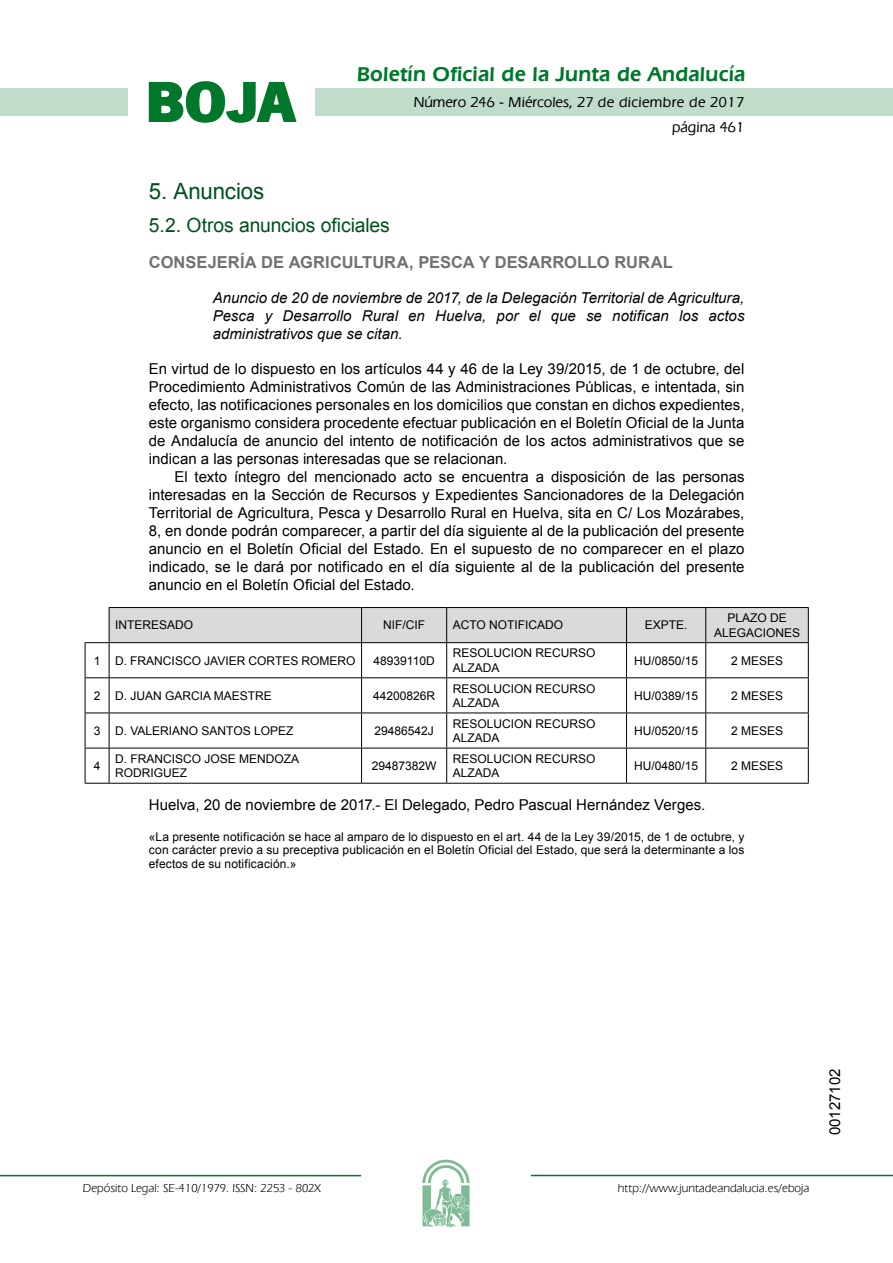
<style>
.page{position:relative;width:893px;height:1263px;background:#fff}
.page>*{position:absolute;margin:0;border:0;box-sizing:border-box;transform-origin:0 0}
.t1{font:700 57.75px "News Got T";color:#00782c;scale:1.14 1}
.t2{font:22.5px "Arial";letter-spacing:-.005em;color:#00501f}
.t3{font:600 21px "Eras IT Cby BT";letter-spacing:.01em;color:#00782c}
.t4{font:19.5px "Arial";letter-spacing:-.005em;color:#00501f}
.t5{font:700 16.5px "Arial";color:#707173}
.t6{font:15px/18px "Arial";color:#000;text-align:justify}
.t7{font:italic 15px/18px "Arial";color:#000;text-align:justify}
.t8{font:500 15px/24.5px "Eras IT Cby BT";color:#000;text-align:right}
.t9{font:12px/14.4px "Arial";color:#000}
.t10{font:12px "Eras IT Cby BT";color:#000}
</style>
<div class="page">
<div style="left:315px;top:88px;width:577px;height:28px;background:#bfddca"></div>
<div style="left:0;top:88px;width:128px;height:28px;background:#bfddca"></div>
<hr style="left:0;top:1175px;width:361px;height:1px;background:#00782c">
<svg style="left:422px;top:1159px;width:47px;height:68px"></svg>
<hr style="left:531px;top:1175px;width:361px;height:1px;background:#00782c">
<svg style="left:148px;top:81px;width:149px;height:42px"></svg>
<hr style="left:109px;top:607px;width:252px;height:1px;background:#000">
<hr style="left:361px;top:607px;width:85px;height:1px;background:#000">
<hr style="left:446px;top:607px;width:180px;height:1px;background:#000">
<hr style="left:626px;top:607px;width:79px;height:1px;background:#000">
<hr style="left:705px;top:607px;width:103px;height:1px;background:#000">
<hr style="left:85px;top:643px;width:1px;height:34px;background:#000">
<hr style="left:109px;top:643px;width:1px;height:34px;background:#000">
<hr style="left:361px;top:643px;width:1px;height:34px;background:#000">
<hr style="left:446px;top:643px;width:1px;height:34px;background:#000">
<hr style="left:626px;top:643px;width:1px;height:34px;background:#000">
<hr style="left:705px;top:643px;width:1px;height:34px;background:#000">
<hr style="left:807px;top:643px;width:1px;height:34px;background:#000">
<svg style="left:85px;top:677px;width:24px;height:1px"></svg>
<hr style="left:85px;top:678px;width:1px;height:35px;background:#000">
<hr style="left:109px;top:677px;width:252px;height:1px;background:#000">
<hr style="left:109px;top:678px;width:1px;height:35px;background:#000">
<hr style="left:361px;top:677px;width:85px;height:1px;background:#000">
<hr style="left:361px;top:678px;width:1px;height:35px;background:#000">
<hr style="left:446px;top:677px;width:180px;height:1px;background:#000">
<hr style="left:446px;top:678px;width:1px;height:35px;background:#000">
<hr style="left:626px;top:677px;width:79px;height:1px;background:#000">
<hr style="left:626px;top:678px;width:1px;height:35px;background:#000">
<hr style="left:705px;top:677px;width:103px;height:1px;background:#000">
<hr style="left:705px;top:678px;width:1px;height:35px;background:#000">
<hr style="left:807px;top:678px;width:1px;height:35px;background:#000">
<svg style="left:86px;top:713px;width:23px;height:1px"></svg>
<hr style="left:85px;top:713px;width:1px;height:35px;background:#000">
<hr style="left:109px;top:713px;width:252px;height:1px;background:#000">
<hr style="left:109px;top:713px;width:1px;height:35px;background:#000">
<hr style="left:361px;top:713px;width:85px;height:1px;background:#000">
<hr style="left:361px;top:713px;width:1px;height:35px;background:#000">
<hr style="left:446px;top:713px;width:180px;height:1px;background:#000">
<hr style="left:446px;top:713px;width:1px;height:35px;background:#000">
<hr style="left:626px;top:713px;width:79px;height:1px;background:#000">
<hr style="left:626px;top:713px;width:1px;height:35px;background:#000">
<hr style="left:705px;top:713px;width:103px;height:1px;background:#000">
<hr style="left:705px;top:713px;width:1px;height:35px;background:#000">
<hr style="left:807px;top:713px;width:1px;height:35px;background:#000">
<svg style="left:86px;top:748px;width:23px;height:1px"></svg>
<hr style="left:85px;top:748px;width:1px;height:35px;background:#000">
<hr style="left:109px;top:748px;width:252px;height:1px;background:#000">
<hr style="left:109px;top:748px;width:1px;height:35px;background:#000">
<hr style="left:361px;top:748px;width:85px;height:1px;background:#000">
<hr style="left:361px;top:748px;width:1px;height:35px;background:#000">
<hr style="left:446px;top:748px;width:180px;height:1px;background:#000">
<hr style="left:446px;top:748px;width:1px;height:35px;background:#000">
<hr style="left:626px;top:748px;width:79px;height:1px;background:#000">
<hr style="left:626px;top:748px;width:1px;height:35px;background:#000">
<hr style="left:705px;top:748px;width:103px;height:1px;background:#000">
<hr style="left:705px;top:748px;width:1px;height:35px;background:#000">
<hr style="left:807px;top:748px;width:1px;height:35px;background:#000">
<svg style="left:85px;top:783px;width:24px;height:1px"></svg>
<hr style="left:109px;top:783px;width:252px;height:1px;background:#000">
<hr style="left:361px;top:783px;width:85px;height:1px;background:#000">
<hr style="left:446px;top:783px;width:180px;height:1px;background:#000">
<hr style="left:626px;top:783px;width:79px;height:1px;background:#000">
<hr style="left:705px;top:783px;width:103px;height:1px;background:#000">
<svg style="left:85px;top:608px;width:723px;height:35px;background:#d3d4d5"></svg>
<h1 class="t1" style="left:145px;top:68px;width:133px">BOJA</h1>
<h3 class="t3" style="left:357px;top:62px;width:390px">Boletín Oficial de la Junta de Andalucía</h3>
<p class="t8" style="left:414px;top:90px;width:332px">Número 246 - Miércoles, 27 de diciembre de 2017 página 461</p>
<h2 class="t2" style="left:149px;top:177px;width:117px">5. Anuncios</h2>
<h3 class="t4" style="left:149px;top:212px;width:242px">5.2. Otros anuncios oficiales</h3>
<p class="t5" style="left:149px;top:251px;width:525px">CONSEJERÍA DE AGRICULTURA, PESCA Y DESARROLLO RURAL</p>
<p class="t7" style="left:213px;top:289px;width:533px">Anuncio de 20 de noviembre de 2017, de la Delegación Territorial de Agricultura, Pesca y Desarrollo Rural en Huelva, por el que se notifican los actos administrativos que se citan.</p>
<p class="t6" style="left:149px;top:360px;width:597px">En virtud de lo dispuesto en los artículos 44 y 46 de la Ley 39/2015, de 1 de octubre, del Procedimiento Administrativos Común de las Administraciones Públicas, e intentada, sin efecto, las notificaciones personales en los domicilios que constan en dichos expedientes, este organismo considera procedente efectuar publicación en el Boletín Oficial de la Junta de Andalucía de anuncio del intento de notificación de los actos administrativos que se indican a las personas interesadas que se relacionan.</p>
<p class="t6" style="left:149px;top:468px;width:597px;text-indent:26px">El texto íntegro del mencionado acto se encuentra a disposición de las personas interesadas en la Sección de Recursos y Expedientes Sancionadores de la Delegación Territorial de Agricultura, Pesca y Desarrollo Rural en Huelva, sita en C/ Los Mozárabes, 8, en donde podrán comparecer, a partir del día siguiente al de la publicación del presente anuncio en el Boletín Oficial del Estado. En el supuesto de no comparecer en el plazo indicado, se le dará por notificado en el día siguiente al de la publicación del presente anuncio en el Boletín Oficial del Estado.</p>
<p class="t9" style="left:115px;top:618px;width:80px">INTERESADO</p>
<p class="t9" style="left:383px;top:618px;width:43px">NIF/CIF</p>
<p class="t9" style="left:452px;top:618px;width:112px">ACTO NOTIFICADO</p>
<p class="t9" style="left:644px;top:618px;width:44px">EXPTE.</p>
<p class="t9" style="left:714px;top:611px;width:88px;text-align:center">PLAZO DE<br>ALEGACIONES</p>
<p class="t9" style="left:94px;top:653px;width:263px">1 D. FRANCISCO JAVIER CORTES ROMERO</p>
<p class="t9" style="left:373px;top:653px;width:63px">48939110D</p>
<p class="t9" style="left:452px;top:646px;width:144px">RESOLUCION RECURSO<br>ALZADA</p>
<p class="t9" style="left:634px;top:653px;width:66px">HU/0850/15</p>
<p class="t9" style="left:731px;top:653px;width:54px">2 MESES</p>
<p class="t9" style="left:94px;top:688px;width:180px">2 D. JUAN GARCIA MAESTRE</p>
<p class="t9" style="left:373px;top:688px;width:64px">44200826R</p>
<p class="t9" style="left:452px;top:681px;width:144px">RESOLUCION RECURSO<br>ALZADA</p>
<p class="t9" style="left:634px;top:688px;width:66px">HU/0389/15</p>
<p class="t9" style="left:731px;top:688px;width:54px">2 MESES</p>
<p class="t9" style="left:94px;top:724px;width:201px">3 D. VALERIANO SANTOS LOPEZ</p>
<p class="t9" style="left:374px;top:724px;width:61px">29486542J</p>
<p class="t9" style="left:452px;top:716px;width:144px">RESOLUCION RECURSO<br>ALZADA</p>
<p class="t9" style="left:634px;top:724px;width:66px">HU/0520/15</p>
<p class="t9" style="left:731px;top:724px;width:54px">2 MESES</p>
<p class="t9" style="left:94px;top:759px;width:8px">4</p>
<p class="t9" style="left:115px;top:752px;width:186px">D. FRANCISCO JOSE MENDOZA<br>RODRIGUEZ</p>
<p class="t9" style="left:372px;top:759px;width:66px">29487382W</p>
<p class="t9" style="left:452px;top:752px;width:144px">RESOLUCION RECURSO<br>ALZADA</p>
<p class="t9" style="left:634px;top:759px;width:66px">HU/0480/15</p>
<p class="t9" style="left:731px;top:759px;width:54px">2 MESES</p>
<p class="t6" style="left:149px;top:796px;width:558px">Huelva, 20 de noviembre de 2017.- El Delegado, Pedro Pascual Hernández Verges.</p>
<p class="t9" style="left:149px;top:830px;width:597px;line-height:13.5px;text-align:justify">«La presente notificación se hace al amparo de lo dispuesto en el art. 44 de la Ley 39/2015, de 1 de octubre, y con carácter previo a su preceptiva publicación en el Boletín Oficial del Estado, que será la determinante a los efectos de su notificación.»</p>
<p class="t10" style="left:83px;top:1181px;width:239px">Depósito Legal: SE-410/1979. ISSN: 2253 - 802X</p>
<p class="t10" style="left:618px;top:1181px;width:193px">http://www.juntadeandalucia.es/eboja</p>
<p class="t6" style="left:826px;top:1135px;width:68px;rotate:-90deg">00127102</p>
</div>
